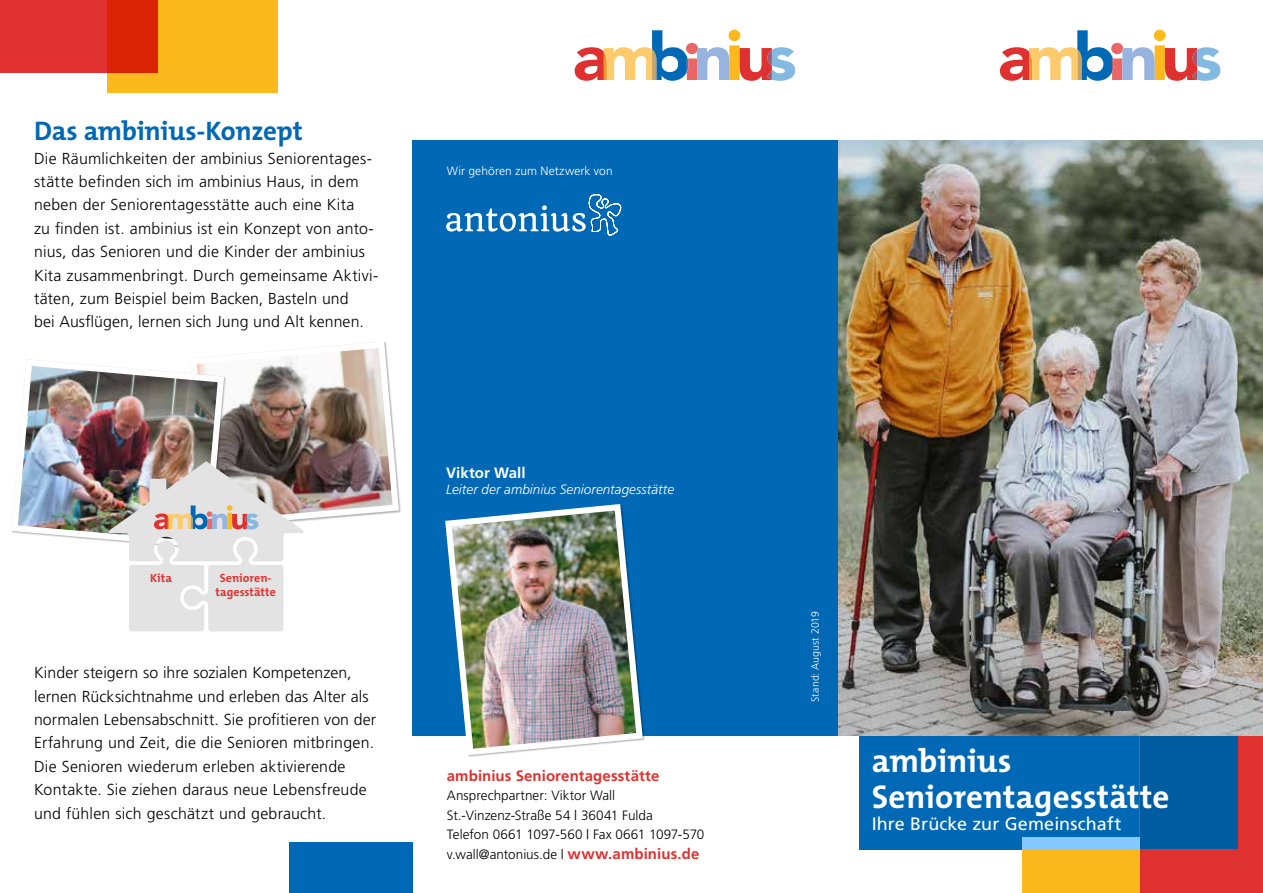
<style>
.page{position:relative;width:1263px;height:893px;background:#fff}
.page>*{position:absolute;margin:0;border:0;box-sizing:border-box;transform-origin:0 0}
.t1{font:700 33px/36px "The Mix";color:#fff}
.t2{font:700 27px "The Mix";letter-spacing:-.01em;color:#0068b4}
.t3{font:18px "Frutiger";letter-spacing:.005em;color:#fff}
.t4{font:300 15.9px/23.4px "Frutiger";letter-spacing:.015em;color:#000}
.t5{font:700 15px "Frutiger";letter-spacing:.005em;color:#df312f}
.t6{font:700 15px "Frutiger";color:#fff}
.t7{font:300 13.5px/19.5px "Frutiger";color:#000}
.t8{font:italic 300 13.5px "Frutiger";letter-spacing:.005em;color:#fff}
.t9{font:300 12px "Frutiger";letter-spacing:.01em;color:#fff}
.t10{font:700 12px/14.4px "The Mix";color:#df312f;text-align:center}
.t11{font:300 10.5px "Frutiger";letter-spacing:.01em;color:#fff}
.s1{font-weight:700;font-size:15px;color:#df312f}
</style>
<div class="page">
<div style="left:1022px;top:838px;width:118px;height:55px;background:#fbb91d"></div>
<div style="left:1140px;top:736px;width:123px;height:157px;background:#df312f"></div>
<div style="left:859px;top:662px;width:378px;height:187px;background:#0068b4"></div>
<div style="left:1140px;top:736px;width:97px;height:113px;background:#005ca0"></div>
<img style="left:838px;top:140px;width:425px;height:596px">
<div style="left:412px;top:140px;width:426px;height:596px;background:#0068b4"></div>
<div style="left:0;top:0;width:157px;height:72px;background:#df312f"></div>
<svg style="left:575px;top:30px;width:220px;height:51px"></svg>
<svg style="left:1000px;top:30px;width:220px;height:51px"></svg>
<svg style="left:446px;top:194px;width:175px;height:42px"></svg>
<img style="left:445px;top:504px;width:200px;height:253px">
<div style="left:289px;top:842px;width:123px;height:51px;background:#0068b4"></div>
<svg style="left:107px;top:0;width:170px;height:92px;background:#f39517"></svg>
<img style="left:11px;top:342px;width:390px;height:289px">
<h2 class="t2" style="left:34px;top:109px;width:271px">Das ambinius-Konzept</h2>
<p class="t4" style="left:34px;top:146px;width:346px">Die Räumlichkeiten der ambinius Seniorentages&shy;stätte befinden sich im ambinius Haus, in dem neben der Seniorentagesstätte auch eine Kita<br>zu finden ist. ambinius ist ein Konzept von anto&shy;nius, das Senioren und die Kinder der ambinius Kita zusammenbringt. Durch gemeinsame Aktivi&shy;täten, zum Beispiel beim Backen, Basteln und<br>bei Ausflügen, lernen sich Jung und Alt kennen.</p>
<p class="t10" style="left:150px;top:570px;width:23px">Kita</p>
<p class="t10" style="left:216px;top:570px;width:62px">Senioren&shy;tagesstätte</p>
<p class="t4" style="left:34px;top:661px;width:344px">Kinder steigern so ihre sozialen Kompetenzen, lernen Rücksichtnahme und erleben das Alter als normalen Lebensabschnitt. Sie profitieren von der Erfahrung und Zeit, die die Senioren mitbringen.<br>Die Senioren wiederum erleben aktivierende Kontakte. Sie ziehen daraus neue Lebensfreude und fühlen sich geschätzt und gebraucht.</p>
<p class="t9" style="left:447px;top:164px;width:167px">Wir gehören zum Netzwerk von</p>
<p class="t6" style="left:446px;top:464px;width:81px">Viktor Wall</p>
<p class="t8" style="left:446px;top:482px;width:230px">Leiter der ambinius Seniorentagesstätte</p>
<p class="t5" style="left:447px;top:767px;width:214px">ambinius Seniorentagesstätte</p>
<p class="t7" style="left:447px;top:786px;width:259px">Ansprechpartner: Viktor Wall St.-Vinzenz-Straße 54 | 36041 Fulda<br>Telefon 0661 1097-560 | Fax 0661 1097-570 v.wall@antonius.de | <span class="s1">www.ambinius.de</span></p>
<p class="t11" style="left:809px;top:702px;width:92px;rotate:-90deg">Stand: August 2019</p>
<h1 class="t1" style="left:872px;top:742px;width:299px">ambinius<br>Seniorentagesstätte</h1>
<p class="t3" style="left:872px;top:813px;width:251px">Ihre Brücke zur Gemeinschaft</p>
</div>
